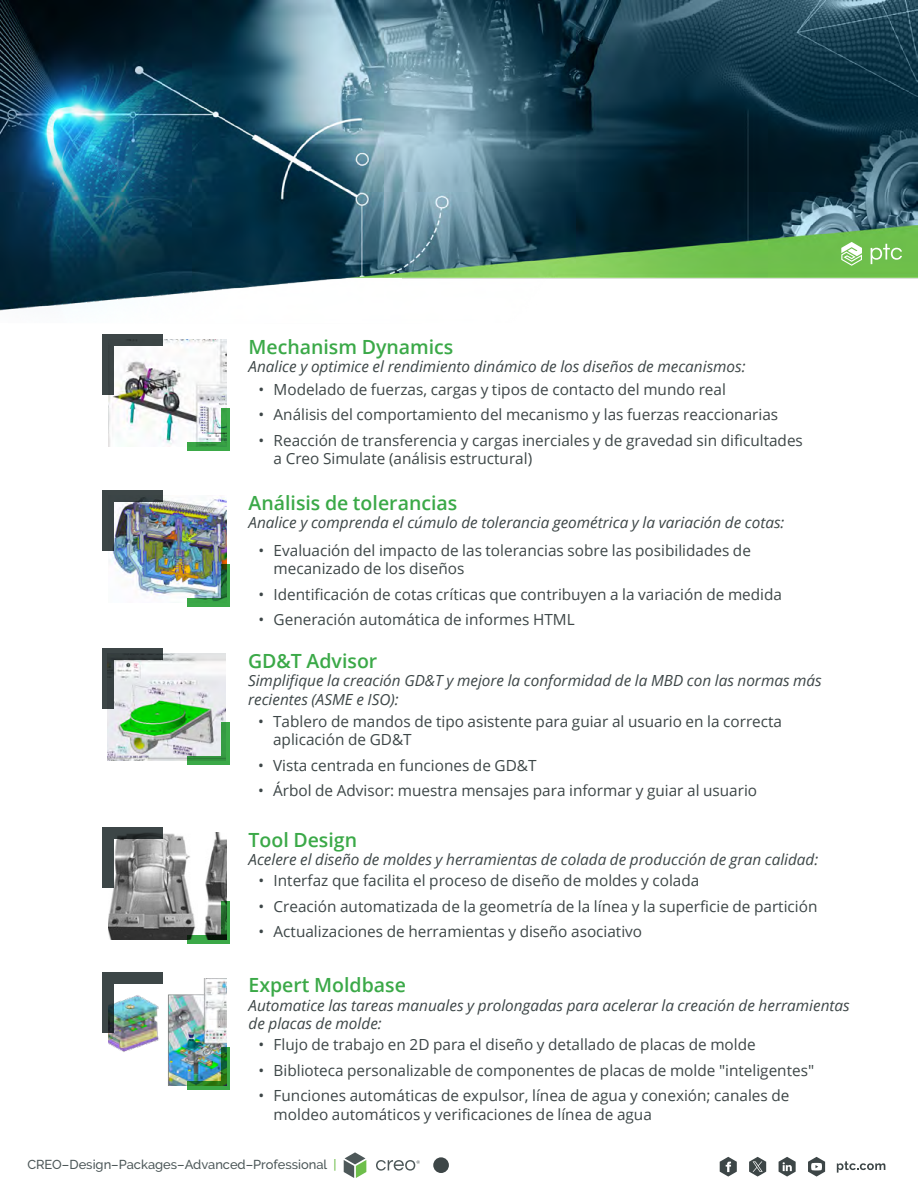
<style>
.page{position:relative;width:918px;height:1188px;background:#fff}
.page>*{position:absolute;margin:0;border:0;box-sizing:border-box;transform-origin:0 0}
.t1{font:600 19.5px "Open Sans";color:#3ba948}
.t2{font:15.3px/25.7px "Open Sans";color:#3d4647}
.t3{font:italic 15.3px/18.5px "Open Sans";color:#3d4647}
.t4{font:500 12.9px "PTC Raleway";color:#4d5859}
.s1{color:#6ebe4b}
</style>
<div class="page">
<svg style="left:376px;top:1160px;width:44px;height:11px"></svg>
<svg style="left:344px;top:1152px;width:22px;height:26px"></svg>
<div style="left:433px;top:1157px;width:16px;height:16px;background:#3d4647;border-radius:50%"></div>
<svg style="left:720px;top:1157px;width:17px;height:20px"></svg>
<svg style="left:779px;top:1157px;width:17px;height:20px"></svg>
<svg style="left:808px;top:1157px;width:17px;height:20px"></svg>
<svg style="left:837px;top:1161px;width:48px;height:12px"></svg>
<svg style="left:749px;top:1157px;width:17px;height:20px"></svg>
<img style="left:0;top:0;width:918px;height:311px">
<svg style="left:841px;top:242px;width:21px;height:24px"></svg>
<svg style="left:871px;top:244px;width:31px;height:20px"></svg>
<img style="left:108px;top:339px;width:118px;height:107px">
<div style="left:102px;top:334px;width:61px;height:12px;background:#3d4647"></div>
<div style="left:102px;top:334px;width:12px;height:60px;background:#3d4647"></div>
<svg style="left:188px;top:442px;width:33px;height:8px"></svg>
<svg style="left:221px;top:408px;width:9px;height:42px"></svg>
<img style="left:109px;top:498px;width:117px;height:105px">
<div style="left:102px;top:490px;width:61px;height:12px;background:#3d4647"></div>
<div style="left:102px;top:490px;width:12px;height:61px;background:#3d4647"></div>
<div style="left:188px;top:599px;width:42px;height:8px;background:#3ba948"></div>
<svg style="left:221px;top:565px;width:9px;height:35px"></svg>
<img style="left:108px;top:654px;width:118px;height:107px">
<div style="left:102px;top:648px;width:61px;height:12px;background:#353d3f"></div>
<div style="left:102px;top:648px;width:12px;height:61px;background:#3d4647"></div>
<svg style="left:187px;top:756px;width:34px;height:9px"></svg>
<svg style="left:221px;top:722px;width:8px;height:43px"></svg>
<img style="left:108px;top:832px;width:118px;height:108px">
<svg style="left:114px;top:827px;width:49px;height:12px"></svg>
<div style="left:102px;top:827px;width:12px;height:61px;background:#3d4647"></div>
<svg style="left:188px;top:935px;width:33px;height:9px"></svg>
<svg style="left:221px;top:901px;width:9px;height:43px"></svg>
<img style="left:108px;top:978px;width:118px;height:107px">
<div style="left:102px;top:973px;width:61px;height:11px;background:#3d4647"></div>
<svg style="left:102px;top:984px;width:12px;height:49px"></svg>
<svg style="left:188px;top:1081px;width:33px;height:8px"></svg>
<svg style="left:221px;top:1047px;width:9px;height:42px"></svg>
<p class="t1" style="left:249px;top:333px;width:206px">Mechanism Dynamics</p>
<p class="t3" style="left:249px;top:357px;width:499px">Analice y optimice el rendimiento dinámico de los diseños de mecanismos:</p>
<p class="t2" style="left:274px;top:376px;width:531px">Modelado de fuerzas, cargas y tipos de contacto del mundo real<br>Análisis del comportamiento del mecanismo y las fuerzas reaccionarias<br>Reacción de transferencia y cargas inerciales y de gravedad sin dificultades</p>
<p class="t2" style="left:274px;top:445px;width:260px">a Creo Simulate (análisis estructural)</p>
<p class="t2" style="left:259px;top:376px;width:7px;text-align:justify">• • •</p>
<p class="t1" style="left:249px;top:490px;width:210px">Análisis de tolerancias</p>
<p class="t3" style="left:249px;top:513px;width:537px">Analice y comprenda el cúmulo de tolerancia geométrica y la variación de cotas:</p>
<p class="t2" style="left:274px;top:540px;width:479px;line-height:18.5px">Evaluación del impacto de las tolerancias sobre las posibilidades de mecanizado de los diseños</p>
<p class="t2" style="left:274px;top:581px;width:510px">Identificación de cotas críticas que contribuyen a la variación de medida<br>Generación automática de informes HTML</p>
<p class="t2" style="left:259px;top:537px;width:7px">•</p>
<p class="t2" style="left:259px;top:581px;width:7px">• •</p>
<p class="t1" style="left:248px;top:647px;width:131px">GD&amp;T Advisor</p>
<p class="t3" style="left:248px;top:671px;width:575px">Simplifique la creación GD&amp;T y mejore la conformidad de la MBD con las normas más recientes (ASME e ISO):</p>
<p class="t2" style="left:273px;top:712px;width:511px;line-height:18.5px">Tablero de mandos de tipo asistente para guiar al usuario en la correcta aplicación de GD&amp;T</p>
<p class="t2" style="left:273px;top:752px;width:486px">Vista centrada en funciones de GD&amp;T<br>Árbol de Advisor: muestra mensajes para informar y guiar al usuario</p>
<p class="t2" style="left:258px;top:708px;width:7px">•</p>
<p class="t2" style="left:258px;top:752px;width:7px">• •</p>
<p class="t1" style="left:249px;top:826px;width:110px">Tool Design</p>
<p class="t3" style="left:249px;top:850px;width:571px">Acelere el diseño de moldes y herramientas de colada de producción de gran calidad:</p>
<p class="t2" style="left:274px;top:867px;width:545px">Interfaz que facilita el proceso de diseño de moldes y colada<br>Creación automatizada de la geometría de la línea y la superficie de partición<br>Actualizaciones de herramientas y diseño asociativo</p>
<p class="t2" style="left:259px;top:867px;width:7px;text-align:justify">• • •</p>
<p class="t1" style="left:249px;top:972px;width:159px">Expert Moldbase</p>
<p class="t3" style="left:249px;top:996px;width:603px">Automatice las tareas manuales y prolongadas para acelerar la creación de herramientas de placas de molde:</p>
<p class="t2" style="left:274px;top:1031px;width:542px">Flujo de trabajo en 2D para el diseño y detallado de placas de molde<br>Biblioteca personalizable de componentes de placas de molde "inteligentes"<br>Funciones automáticas de expulsor, línea de agua y conexión; canales de</p>
<p class="t2" style="left:274px;top:1101px;width:380px">moldeo automáticos y verificaciones de línea de agua</p>
<p class="t2" style="left:259px;top:1031px;width:7px;text-align:justify">• • •</p>
<p class="t4" style="left:27px;top:1157px;width:311px">CREO–Design–Packages–Advanced–Professional <span class="s1">|</span></p>
</div>
